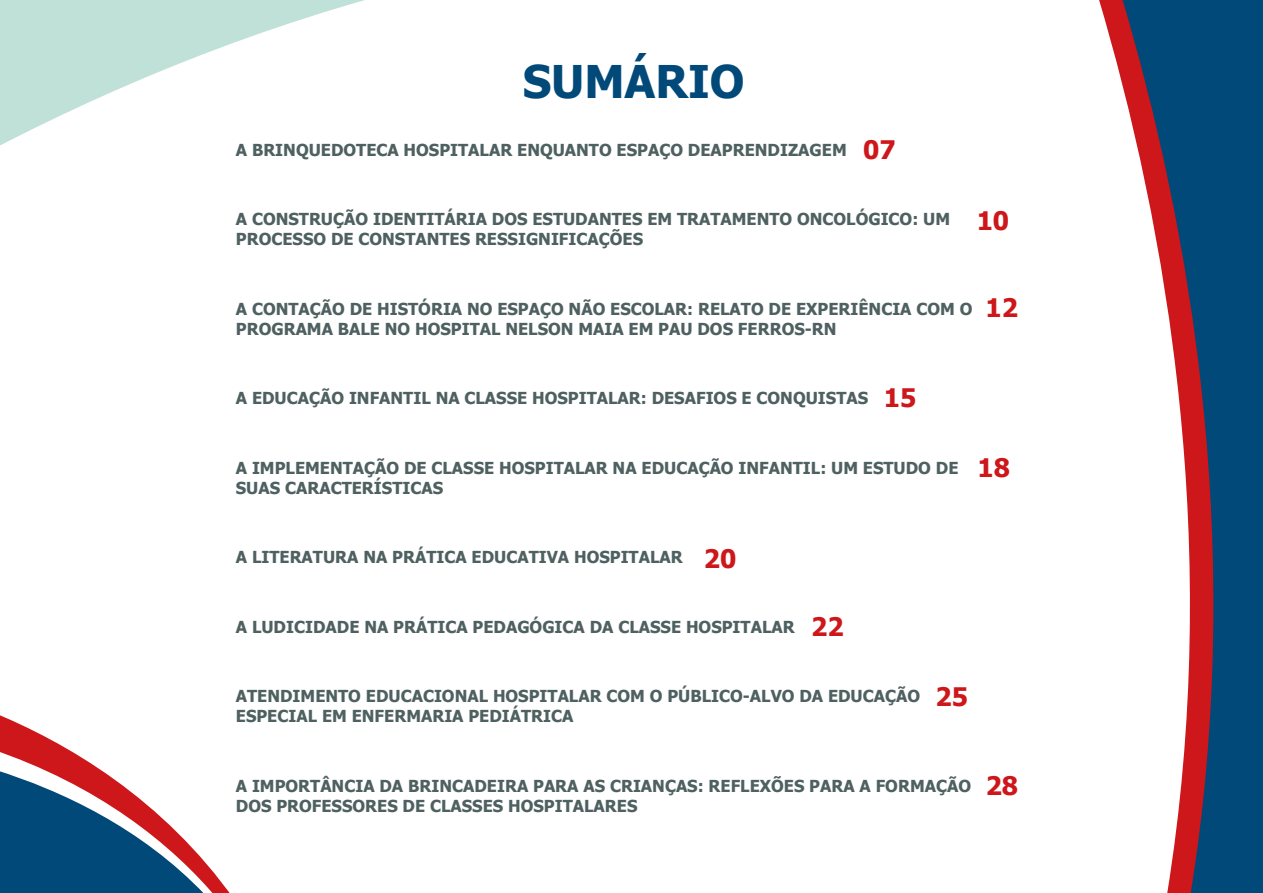
<style>
.page{position:relative;width:1263px;height:893px;background:#fff}
.page>*{position:absolute;margin:0;border:0;box-sizing:border-box;transform-origin:0 0}
.t1{font:700 45px "Tahoma";color:#004979}
.t2{font:700 25.5px "Tahoma";color:#cd171a}
.t3{font:700 16.5px/19.8px "Tahoma";color:#4e6060}
</style>
<div class="page">
<svg style="left:0;top:715px;width:230px;height:178px"></svg>
<svg style="left:0;top:0;width:365px;height:146px"></svg>
<svg style="left:1099px;top:0;width:22px;height:79px"></svg>
<svg style="left:1121px;top:0;width:142px;height:893px;fill:#004979"></svg>
<h1 class="t1" style="left:523px;top:50px;width:223px">SUMÁRIO</h1>
<p class="t3" style="left:236px;top:139px;width:612px">A BRINQUEDOTECA HOSPITALAR ENQUANTO ESPAÇO DEAPRENDIZAGEM</p>
<h2 class="t2" style="left:863px;top:132px;width:34px">07</h2>
<p class="t3" style="left:236px;top:208px;width:716px">A CONSTRUÇÃO IDENTITÁRIA DOS ESTUDANTES EM TRATAMENTO ONCOLÓGICO: UM<br>PROCESSO DE CONSTANTES RESSIGNIFICAÇÕES</p>
<h2 class="t2" style="left:977px;top:203px;width:34px">10</h2>
<p class="t3" style="left:236px;top:298px;width:738px">A CONTAÇÃO DE HISTÓRIA NO ESPAÇO NÃO ESCOLAR: RELATO DE EXPERIÊNCIA COM O<br>PROGRAMA BALE NO HOSPITAL NELSON MAIA EM PAU DOS FERROS-RN</p>
<h2 class="t2" style="left:986px;top:290px;width:34px">12</h2>
<p class="t3" style="left:236px;top:387px;width:634px">A EDUCAÇÃO INFANTIL NA CLASSE HOSPITALAR: DESAFIOS E CONQUISTAS</p>
<h2 class="t2" style="left:884px;top:380px;width:34px">15</h2>
<p class="t3" style="left:236px;top:457px;width:724px">A IMPLEMENTAÇÃO DE CLASSE HOSPITALAR NA EDUCAÇÃO INFANTIL: UM ESTUDO DE<br>SUAS CARACTERÍSTICAS</p>
<h2 class="t2" style="left:978px;top:450px;width:34px">18</h2>
<p class="t3" style="left:236px;top:546px;width:448px">A LITERATURA NA PRÁTICA EDUCATIVA HOSPITALAR</p>
<h2 class="t2" style="left:704px;top:540px;width:34px">20</h2>
<p class="t3" style="left:236px;top:616px;width:560px">A LUDICIDADE NA PRÁTICA PEDAGÓGICA DA CLASSE HOSPITALAR</p>
<h2 class="t2" style="left:811px;top:609px;width:34px">22</h2>
<p class="t3" style="left:236px;top:685px;width:686px">ATENDIMENTO EDUCACIONAL HOSPITALAR COM O PÚBLICO-ALVO DA EDUCAÇÃO<br>ESPECIAL EM ENFERMARIA PEDIÁTRICA</p>
<h2 class="t2" style="left:936px;top:679px;width:34px">25</h2>
<p class="t3" style="left:236px;top:775px;width:737px">A IMPORTÂNCIA DA BRINCADEIRA PARA AS CRIANÇAS: REFLEXÕES PARA A FORMAÇÃO<br>DOS PROFESSORES DE CLASSES HOSPITALARES</p>
<h2 class="t2" style="left:986px;top:767px;width:34px">28</h2>
</div>
